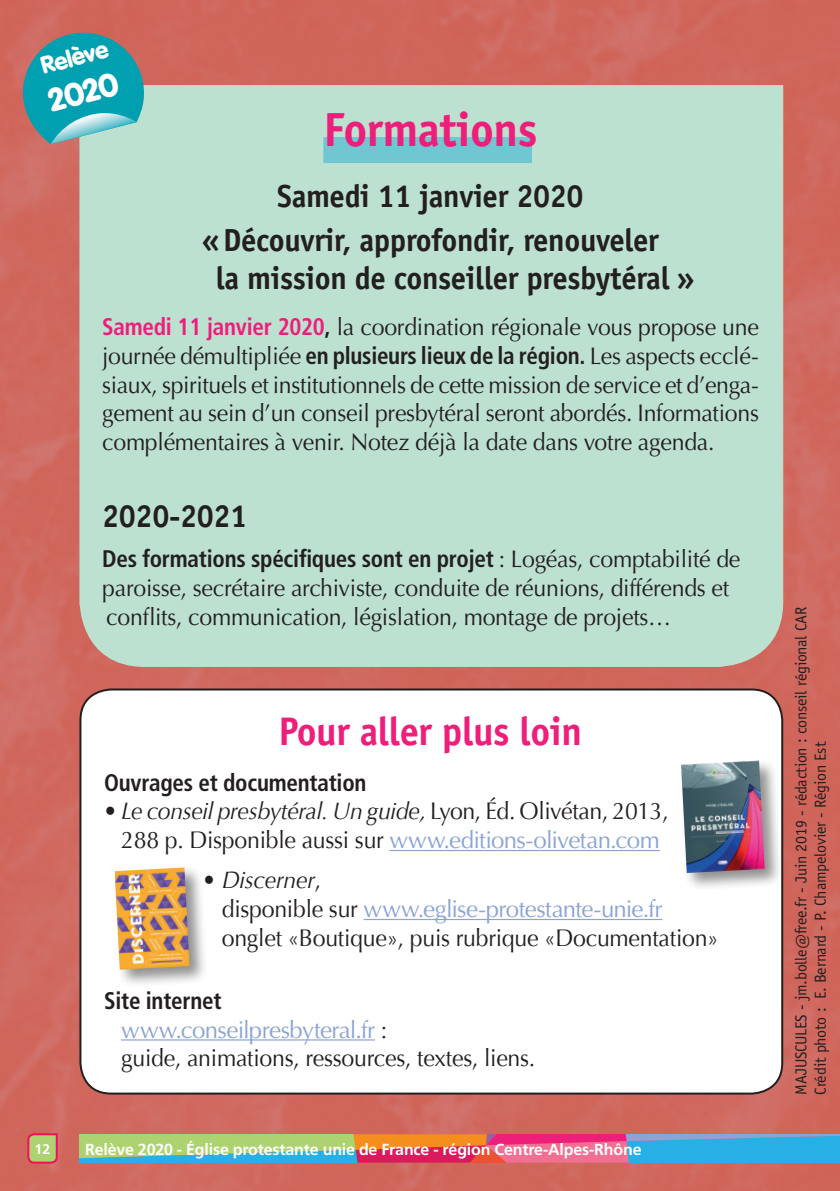
<style>
.page{position:relative;width:840px;height:1191px;background:#fff}
.page>*{position:absolute;margin:0;border:0;box-sizing:border-box;transform-origin:0 0}
.t1{font:700 48px "Officina Sans";letter-spacing:-.01em;color:#ee1e7b;scale:.96 1}
.t2{font:700 40px "Officina Sans";letter-spacing:-.01em;color:#ee1e7b;scale:.96 1}
.t3{font:700 32px/44px "Officina Sans";letter-spacing:-.01em;color:#231f20;text-align:center;scale:.96 1}
.t4{font:900 32px "VAG Rounded";color:#fff}
.t5{font:24px/28.8px "Optima";letter-spacing:-.01em;color:#231f20;text-align:justify;scale:.96 1}
.t6{font:24px/28.8px "Optima";letter-spacing:-.01em;color:#231f20;scale:.96 1}
.t7{font:700 condensed 24px "Frutiger";letter-spacing:-.01em;color:#231f20;scale:.96 1}
.t8{font:900 24px "VAG Rounded";color:#fff}
.t9{font:16px/19.2px "Officina Sans";letter-spacing:-.01em;color:#231f20}
.t10{font:700 16px "Frutiger";letter-spacing:-.01em;color:#fff}
.t11{font:700 14px "Frutiger";color:#fff}
.s1{font-family:"Frutiger";font-weight:700;font-stretch:condensed;color:#ee1e7b}
.s2{font-family:"Frutiger";font-weight:700;font-stretch:condensed}
.s3{font-family:"Optima";font-weight:400;font-stretch:normal}
.s4{font-style:italic}
.s5{color:#8ba4d4}
</style>
<div class="page">
<img style="left:0;top:0;width:839px;height:1191px">
<svg style="left:26px;top:1132px;width:33px;height:32px"></svg>
<svg style="left:79px;top:1134px;width:760px;height:28px;background:#949796"></svg>
<div style="left:80px;top:689px;width:701px;height:404px;background:#fff;border-radius:31px"></div>
<hr style="left:389px;top:850px;width:270px;height:1px;background:#8ba4d4">
<hr style="left:363px;top:919px;width:299px;height:1px;background:#8ba4d4">
<hr style="left:121px;top:1039px;width:254px;height:1px;background:#8ba4d4">
<div style="left:79px;top:688px;width:703px;height:406px;border:2px solid #231f20;border-radius:31px"></div>
<div style="left:79px;top:85px;width:703px;height:582px;background:#bde1d1"></div>
<div style="left:323px;top:137px;width:208px;height:26px;background:#71c7d1"></div>
<div style="left:678px;top:758px;width:104px;height:133px;background:#231f20;opacity:.5"></div>
<img style="left:680px;top:760px;width:84px;height:113px">
<svg style="left:20px;top:29px;width:127px;height:115px;background:#479ea5"></svg>
<div style="left:112px;top:865px;width:96px;height:123px;background:#231f20;opacity:.5"></div>
<img style="left:115px;top:867px;width:74px;height:102px">
<p class="t8" style="left:37px;top:52px;width:70px;rotate:-15deg">Relève</p>
<h3 class="t4" style="left:44px;top:82px;width:73px;rotate:-15deg">2020</h3>
<h1 class="t1" style="left:323px;top:99px;width:224px">Formations</h1>
<h3 class="t3" style="left:202px;top:173px;width:477px">Samedi 11 janvier 2020 «Découvrir, approfondir, renouveler</h3>
<h3 class="t3" style="left:216px;top:256px;width:500px">la mission de conseiller presbytéral »</h3>
<p class="t5" style="left:102px;top:313px;width:685px"><span class="s1">Samedi 11 janvier 2020</span><span class="s2">,</span> la coordination régionale vous propose une journée démultipliée <span class="s2">en plusieurs lieux de la région.</span> Les aspects ecclé&shy;siaux, spirituels et institutionnels de cette mission de service et d’enga&shy;gement au sein d’un conseil presbytéral seront abordés. Informations complémentaires à venir. Notez déjà la date dans votre agenda.</p>
<h3 class="t3" style="left:102px;top:494px;width:153px">2020-2021</h3>
<p class="t7" style="left:102px;top:544px;width:666px">Des formations spécifiques sont en projet <span class="s3">: Logéas, comptabilité de</span></p>
<p class="t5" style="left:102px;top:574px;width:654px">paroisse, secrétaire archiviste, conduite de réunions, différends et conflits, communication, législation, montage de projets…</p>
<h2 class="t2" style="left:278px;top:706px;width:317px">Pour aller plus loin</h2>
<p class="t7" style="left:104px;top:768px;width:274px">Ouvrages et documentation</p>
<p class="t6" style="left:104px;top:797px;width:589px;text-align:center"><span class="s4">• Le conseil presbytéral. Un guide,</span> Lyon, Éd. Olivétan, 2013,<br>288 p. Disponible aussi sur <span class="s5">www.editions-olivetan.com</span></p>
<p class="t6" style="left:222px;top:866px;width:519px;text-indent:-20px">• <span class="s4">Discerner</span>,<br>disponible sur <span class="s5">www.eglise-protestante-unie.fr </span>onglet «Boutique», puis rubrique «Documentation»</p>
<p class="t7" style="left:104px;top:986px;width:124px">S ite internet</p>
<p class="t6" style="left:121px;top:1015px;width:432px"><span class="s5">www.conseilpresbyteral.fr</span> :<br>guide, animations, ressources, textes, liens.</p>
<p class="t11" style="left:35px;top:1140px;width:17px">12</p>
<p class="t10" style="left:85px;top:1139px;width:557px">Relève 2020 - Église protestante unie de France - région Centre-Alpes-Rhône</p>
<p class="t9" style="left:791px;top:1094px;width:489px;rotate:-90deg">MAJUSCULES - jm.bolle@free.fr - Juin 2019 - rédaction : conseil régional CAR<br>Crédit photo : E. Bernard - P. Champelovier - Région Est</p>
</div>
